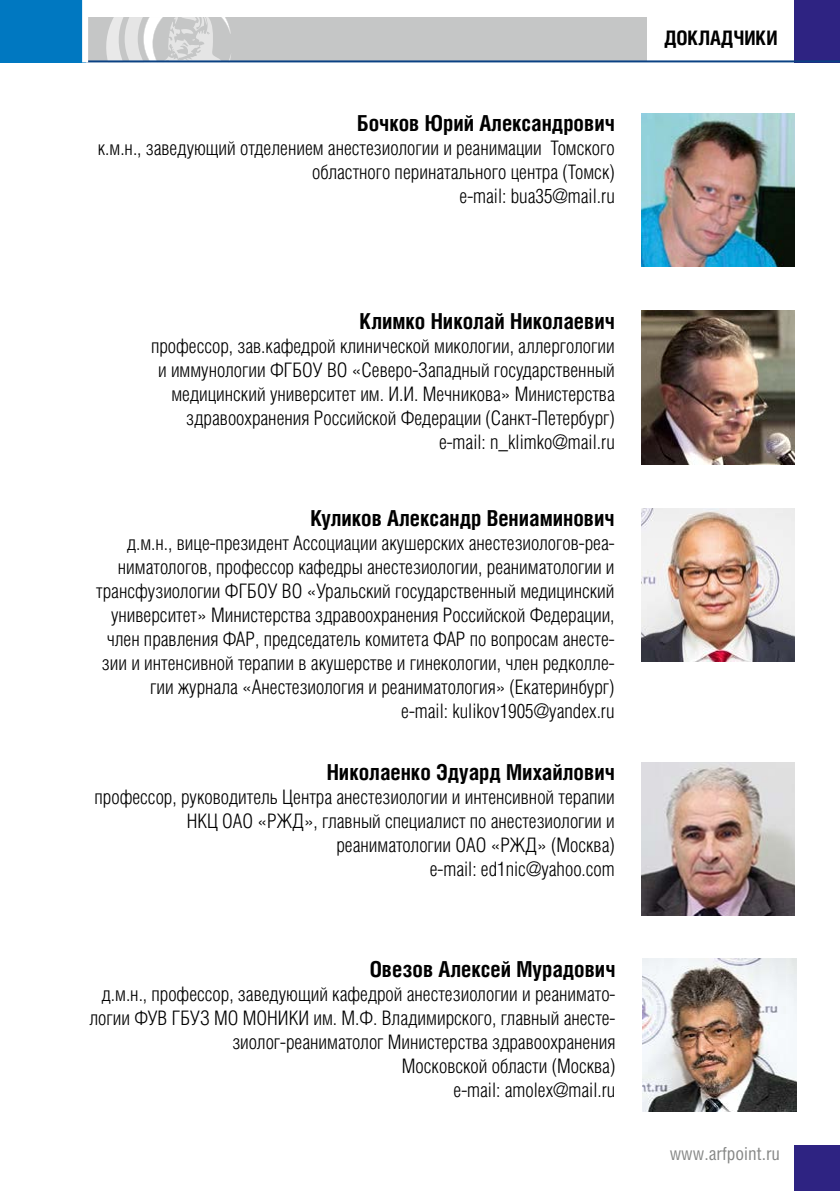
<style>
.page{position:relative;width:840px;height:1191px;background:#fff}
.page>*{position:absolute;margin:0;border:0;box-sizing:border-box;transform-origin:0 0}
.t1{font:700 22px "Helios Cond C";color:#000}
.t2{font:20px/24px "Helios Cond Light C";color:#000;text-align:right}
.t3{font:700 20px "Helios Cond C";color:#000}
.t4{font:18px "Helios Cond C";color:#868786}
</style>
<div class="page">
<div style="left:78px;top:17px;width:568px;height:44px;background:#c5c6c6"></div>
<svg style="left:106px;top:17px;width:125px;height:43px"></svg>
<div style="left:794px;top:0;width:45px;height:62px;background:#2e2382"></div>
<div style="left:794px;top:1145px;width:45px;height:46px;background:#2e2382"></div>
<hr style="left:0;top:60px;width:839px;height:2px;background:#0b4284">
<div style="left:0;top:0;width:85px;height:62px;background:#0078c1"></div>
<div style="left:82px;top:0;width:6px;height:62px;background:#fff"></div>
<img style="left:641px;top:311px;width:153px;height:153px">
<img style="left:641px;top:114px;width:153px;height:153px">
<img style="left:641px;top:508px;width:153px;height:153px">
<img style="left:641px;top:762px;width:153px;height:153px">
<img style="left:642px;top:958px;width:153px;height:153px">
<p class="t1" style="left:357px;top:110px;width:259px">Бочков Юрий Александрович</p>
<p class="t2" style="left:98px;top:136px;width:518px">к.м.н., заведующий отделением анестезиологии и реанимации Томского областного перинатального центра (Томск)<br>e-mail: bua35@mail.ru</p>
<p class="t1" style="left:359px;top:307px;width:256px">Климко Николай Николаевич</p>
<p class="t2" style="left:151px;top:333px;width:465px">профессор, зав.кафедрой клинической микологии, аллергологии и иммунологии ФГБОУ ВО «Северо-Западный государственный медицинский университет им. И.И. Мечникова» Министерства здравоохранения Российской Федерации (Санкт-Петербург) e-mail: n_klimko@mail.ru</p>
<p class="t1" style="left:310px;top:505px;width:305px">Куликов Александр Вениаминович</p>
<p class="t2" style="left:96px;top:530px;width:519px">д.м.н., вице-президент Ассоциации акушерских анестезиологов-реа&shy;ниматологов, профессор кафедры анестезиологии, реаниматологии и трансфузиологии ФГБОУ ВО «Уральский государственный медицинский университет» Министерства здравоохранения Российской Федерации, член правления ФАР, председатель комитета ФАР по вопросам анесте&shy;зии и интенсивной терапии в акушерстве и гинекологии, член редколле&shy;гии журнала «Анестезиология и реаниматология» (Екатеринбург)<br>e-mail: kulikov1905@yandex.ru</p>
<p class="t1" style="left:326px;top:758px;width:289px">Николаенко Эдуард Михайлович</p>
<p class="t2" style="left:94px;top:784px;width:521px">профессор, руководитель Центра анестезиологии и интенсивной терапии НКЦ ОАО «РЖД», главный специалист по анестезиологии и реаниматологии ОАО «РЖД» (Москва)<br>e-mail: ed1nic@yahoo.com</p>
<p class="t1" style="left:369px;top:955px;width:247px">Овезов Алексей Мурадович</p>
<p class="t2" style="left:89px;top:981px;width:527px">д.м.н., профессор, заведующий кафедрой анестезиологии и реанимато&shy;логии ФУВ ГБУЗ МО МОНИКИ им. М.Ф. Владимирского, главный анесте&shy;зиолог-реаниматолог Министерства здравоохранения<br>Московской области (Москва)<br>e-mail: amolex@mail.ru</p>
<p class="t3" style="left:663px;top:25px;width:115px">докладч ики</p>
<p class="t4" style="left:669px;top:1142px;width:112px">www.arfpoint.ru</p>
</div>
